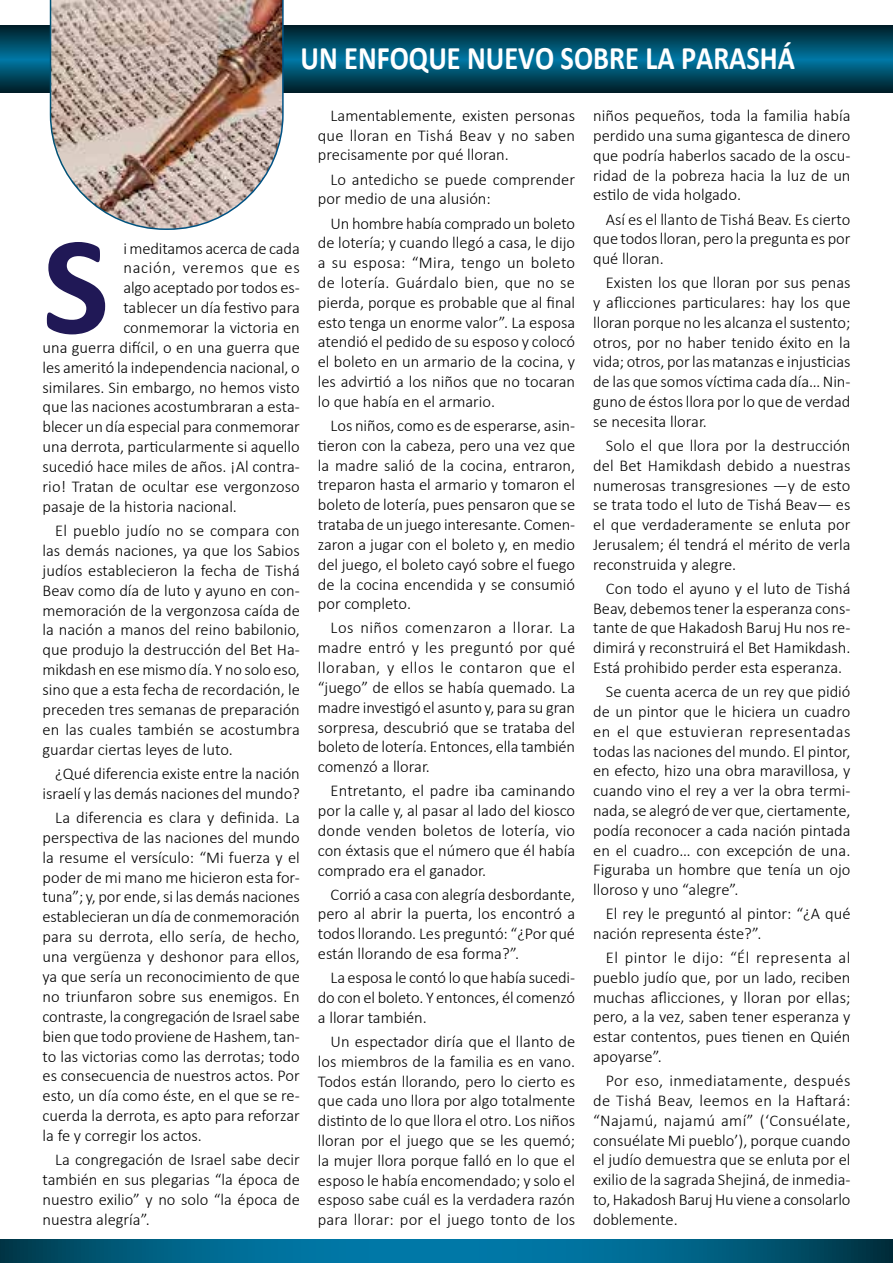
<style>
.page{position:relative;width:893px;height:1263px;background:#fff}
.page>*{position:absolute;margin:0;border:0;box-sizing:border-box;transform-origin:0 0}
.t1{font:700 141.3px "Calibri";color:#201856}
.t2{font:700 33px "Calibri";color:#fff;scale:.86 1}
.t3{font:300 16.5px/19.8px "Calibri";color:#000;text-align:justify}
.t4{font:300 16.5px "Calibri";letter-spacing:.04em;color:#000}
</style>
<div class="page">
<svg style="left:0;top:1239px;width:893px;height:24px;background:#006286"></svg>
<svg style="left:0;top:26px;width:893px;height:66px;background:#004a63"></svg>
<img style="left:49px;top:0;width:235px;height:230px">
<h2 class="t2" style="left:300px;top:35px;width:577px">UN ENFOQUE NUEVO SOBRE LA PARASHÁ</h2>
<p class="t3" style="left:318px;top:105px;width:259px;text-indent:13px">Lamentablemente, existen personas que lloran en Tishá Beav y no saben precisamente por qué lloran.</p>
<p class="t3" style="left:318px;top:169px;width:259px;text-indent:13px">Lo antedicho se puede comprender por medio de una alusión:</p>
<p class="t3" style="left:318px;top:213px;width:259px;text-indent:13px">Un hombre había comprado un boleto de lotería; y cuando llegó a casa, le dijo a su esposa: “Mira, tengo un boleto de lotería. Guárdalo bien, que no se pierda, porque es probable que al final esto tenga un enorme valor”. La esposa atendió el pedido de su esposo y colocó el boleto en un armario de la cocina, y les advirtió a los niños que no tocaran lo que había en el armario.</p>
<p class="t3" style="left:318px;top:415px;width:259px;text-indent:13px">Los niños, como es de esperarse, asin&shy;tieron con la cabeza, pero una vez que la madre salió de la cocina, entraron, treparon hasta el armario y tomaron el boleto de lotería, pues pensaron que se trataba de un juego interesante. Comen&shy;zaron a jugar con el boleto y, en medio del juego, el boleto cayó sobre el fuego de la cocina encendida y se consumió por completo.</p>
<p class="t3" style="left:318px;top:618px;width:259px;text-indent:13px">Los niños comenzaron a llorar. La madre entró y les preguntó por qué lloraban, y ellos le contaron que el “juego” de ellos se había quemado. La madre investigó el asunto y, para su gran sorpresa, descubrió que se trataba del boleto de lotería. Entonces, ella también comenzó a llorar.</p>
<p class="t3" style="left:318px;top:781px;width:259px;text-indent:13px">Entretanto, el padre iba caminando por la calle y, al pasar al lado del kiosco donde venden boletos de lotería, vio con éxtasis que el número que él había comprado era el ganador.</p>
<p class="t3" style="left:318px;top:884px;width:259px;text-indent:13px">Corrió a casa con alegría desbordante, pero al abrir la puerta, los encontró a todos llorando. Les preguntó: “¿Por qué están llorando de esa forma?”.</p>
<p class="t3" style="left:318px;top:968px;width:259px;text-indent:13px">La esposa le contó lo que había sucedi&shy;do con el boleto. Y entonces, él comenzó a llorar también.</p>
<p class="t3" style="left:318px;top:1031px;width:259px;text-indent:13px">Un espectador diría que el llanto de los miembros de la familia es en vano.<br>Todos están llorando, pero lo cierto es que cada uno llora por algo totalmente distinto de lo que llora el otro. Los niños lloran por el juego que se les quemó; la mujer llora porque falló en lo que el esposo le había encomendado; y solo el esposo sabe cuál es la verdadera razón para llorar: por el juego tonto de los</p>
<p class="t3" style="left:593px;top:106px;width:259px">niños pequeños, toda la familia había perdido una suma gigantesca de dinero que podría haberlos sacado de la oscu&shy;ridad de la pobreza hacia la luz de un estilo de vida holgado.</p>
<p class="t3" style="left:593px;top:209px;width:259px;text-indent:13px">Así es el llanto de Tishá Beav. Es cierto que todos lloran, pero la pregunta es por qué lloran.</p>
<p class="t3" style="left:593px;top:273px;width:259px;text-indent:13px">Existen los que lloran por sus penas y aflicciones particulares: hay los que lloran porque no les alcanza el sustento; otros, por no haber tenido éxito en la vida; otros, por las matanzas e injusticias de las que somos víctima cada día… Nin&shy;guno de éstos llora por lo que de verdad se necesita llorar.</p>
<p class="t3" style="left:593px;top:435px;width:259px;text-indent:13px">Solo el que llora por la destrucción del Bet Hamikdash debido a nuestras numerosas transgresiones —y de esto se trata todo el luto de Tishá Beav— es el que verdaderamente se enluta por Jerusalem; él tendrá el mérito de verla reconstruida y alegre.</p>
<p class="t3" style="left:593px;top:578px;width:259px;text-indent:13px">Con todo el ayuno y el luto de Tishá Beav, debemos tener la esperanza cons&shy;tante de que Hakadosh Baruj Hu nos re&shy;dimirá y reconstruirá el Bet Hamikdash.<br>Está prohibido perder esta esperanza.</p>
<p class="t3" style="left:593px;top:681px;width:259px;text-indent:13px">Se cuenta acerca de un rey que pidió de un pintor que le hiciera un cuadro en el que estuvieran representadas todas las naciones del mundo. El pintor, en efecto, hizo una obra maravillosa, y cuando vino el rey a ver la obra termi&shy;nada, se alegró de ver que, ciertamente, podía reconocer a cada nación pintada en el cuadro… con excepción de una.<br>Figuraba un hombre que tenía un ojo lloroso y uno “alegre”.</p>
<p class="t3" style="left:593px;top:904px;width:259px;text-indent:13px">El rey le preguntó al pintor: “¿A qué nación representa éste?”.</p>
<p class="t3" style="left:593px;top:947px;width:259px;text-indent:13px">El pintor le dijo: “Él representa al pueblo judío que, por un lado, reciben muchas aflicciones, y lloran por ellas; pero, a la vez, saben tener esperanza y estar contentos, pues tienen en Quién apoyarse”.</p>
<p class="t3" style="left:593px;top:1070px;width:259px;text-indent:13px">Por eso, inmediatamente, después de Tishá Beav, leemos en la Haftará: “Najamú, najamú amí” (‘Consuélate, consuélate Mi pueblo’), porque cuando el judío demuestra que se enluta por el exilio de la sagrada Shejiná, de inmedia&shy;to, Hakadosh Baruj Hu viene a consolarlo doblemente.</p>
<h1 class="t1" style="left:43px;top:186px;width:68px">S</h1>
<p class="t3" style="left:123px;top:238px;width:178px">i meditamos acerca de cada</p>
<p class="t4" style="left:123px;top:258px;width:178px">nación, veremos que es</p>
<p class="t3" style="left:123px;top:278px;width:178px">algo aceptado por todos es-</p>
<p class="t3" style="left:123px;top:297px;width:178px">tablecer un día festivo para</p>
<p class="t3" style="left:123px;top:317px;width:178px">conmemorar la victoria en</p>
<p class="t3" style="left:43px;top:337px;width:259px">una guerra difícil, o en una guerra que</p>
<p class="t3" style="left:43px;top:357px;width:259px">les ameritó la independencia nacional, o</p>
<p class="t3" style="left:43px;top:377px;width:259px">similares. Sin embargo, no hemos visto</p>
<p class="t3" style="left:43px;top:397px;width:259px">que las naciones acostumbraran a esta-</p>
<p class="t3" style="left:43px;top:417px;width:259px">blecer un día especial para conmemorar</p>
<p class="t3" style="left:43px;top:437px;width:259px">una derrota, particularmente si aquello</p>
<p class="t3" style="left:43px;top:456px;width:259px">sucedió hace miles de años. ¡Al contra-</p>
<p class="t3" style="left:43px;top:476px;width:259px">rio! Tratan de ocultar ese vergonzoso</p>
<p class="t3" style="left:43px;top:496px;width:196px">pasaje de la historia nacional.</p>
<p class="t3" style="left:43px;top:520px;width:259px;text-indent:13px">El pueblo judío no se compara con las demás naciones, ya que los Sabios judíos establecieron la fecha de Tishá Beav como día de luto y ayuno en con&shy;memoración de la vergonzosa caída de la nación a manos del reino babilonio, que produjo la destrucción del Bet Ha&shy;mikdash en ese mismo día. Y no solo eso, sino que a esta fecha de recordación, le preceden tres semanas de preparación en las cuales también se acostumbra guardar ciertas leyes de luto.</p>
<p class="t3" style="left:43px;top:763px;width:259px;text-align:right">¿Qué diferencia existe entre la nación israelí y las demás naciones del mundo?</p>
<p class="t3" style="left:43px;top:807px;width:259px;text-indent:13px">La diferencia es clara y definida. La perspectiva de las naciones del mundo la resume el versículo: “Mi fuerza y el poder de mi mano me hicieron esta for&shy;tuna”; y, por ende, si las demás naciones establecieran un día de conmemoración para su derrota, ello sería, de hecho, una vergüenza y deshonor para ellos, ya que sería un reconocimiento de que no triunfaron sobre sus enemigos. En contraste, la congregación de Israel sabe bien que todo proviene de Hashem, tan&shy;to las victorias como las derrotas; todo es consecuencia de nuestros actos. Por esto, un día como éste, en el que se re&shy;cuerda la derrota, es apto para reforzar la fe y corregir los actos.</p>
<p class="t3" style="left:43px;top:1149px;width:259px;text-indent:13px">La congregación de Israel sabe decir también en sus plegarias “la época de nuestro exilio” y no solo “la época de nuestra alegría”.</p>
</div>
